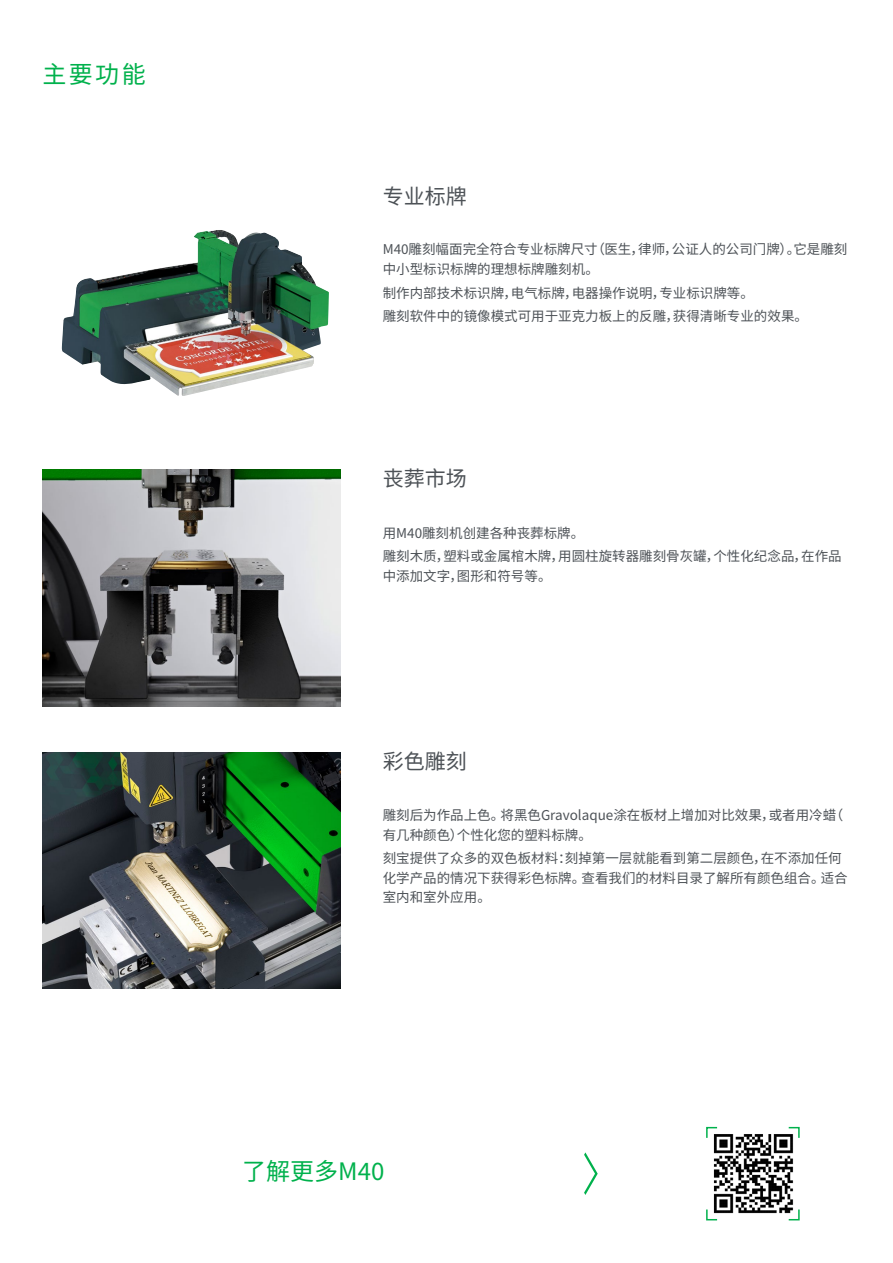
<style>
.page{position:relative;width:893px;height:1263px;background:#fff}
.page>*{position:absolute;margin:0;border:0;box-sizing:border-box;transform-origin:0 0}
.t1{font:24px "Noto Sans SC";color:#00b14c}
.t2{font:21px "Noto Sans SC";color:#4d5257}
.t3{font:13.5px/19.5px "Noto Sans SC";color:#4d5257}
</style>
<div class="page">
<svg style="left:584px;top:1152px;width:14px;height:43px"></svg>
<svg style="left:706px;top:1126px;width:12px;height:12px"></svg>
<svg style="left:706px;top:1209px;width:12px;height:12px"></svg>
<svg style="left:788px;top:1126px;width:12px;height:12px"></svg>
<svg style="left:788px;top:1209px;width:12px;height:12px"></svg>
<img style="left:43px;top:470px;width:297px;height:236px">
<img style="left:62px;top:230px;width:267px;height:166px">
<img style="left:43px;top:752px;width:297px;height:237px">
<img style="left:710px;top:1130px;width:85px;height:86px">
<h1 class="t1" style="left:43px;top:61px;width:105px">主要功能</h1>
<h2 class="t2" style="left:383px;top:184px;width:85px">专业标牌</h2>
<p class="t3" style="left:383px;top:240px;width:466px">M40雕刻幅面完全符合专业标牌尺寸（医生，律师，公证人的公司门牌）。它是雕刻中小型标识标牌的理想标牌雕刻机。</p>
<p class="t3" style="left:383px;top:281px;width:427px;line-height:23.7px">制作内部技术标识牌，电气标牌，电器操作说明，专业标识牌等。<br>雕刻软件中的镜像模式可用于亚克力板上的反雕，获得清晰专业的效果。</p>
<h2 class="t2" style="left:383px;top:467px;width:85px">丧葬市场</h2>
<p class="t3" style="left:383px;top:521px;width:460px;line-height:23.7px">用M40雕刻机创建各种丧葬标牌。<br>雕刻木质，塑料或金属棺木牌，用圆柱旋转器雕刻骨灰罐，个性化纪念品，在作品</p>
<p class="t3" style="left:383px;top:566px;width:170px">中添加文字，图形和符号等。</p>
<h2 class="t2" style="left:383px;top:749px;width:85px">彩色雕刻</h2>
<p class="t3" style="left:383px;top:806px;width:462px">雕刻后为作品上色。将黑色Gravolaque涂在板材上增加对比效果，或者用冷蜡（有几种颜色）个性化您的塑料标牌。</p>
<p class="t3" style="left:383px;top:849px;width:467px">刻宝提供了众多的双色板材料：刻掉第一层就能看到第二层颜色，在不添加任何化学产品的情况下获得彩色标牌。查看我们的材料目录了解所有颜色组合。适合室内和室外应用。</p>
<h1 class="t1" style="left:242px;top:1158px;width:144px">了解更多M40</h1>
</div>
